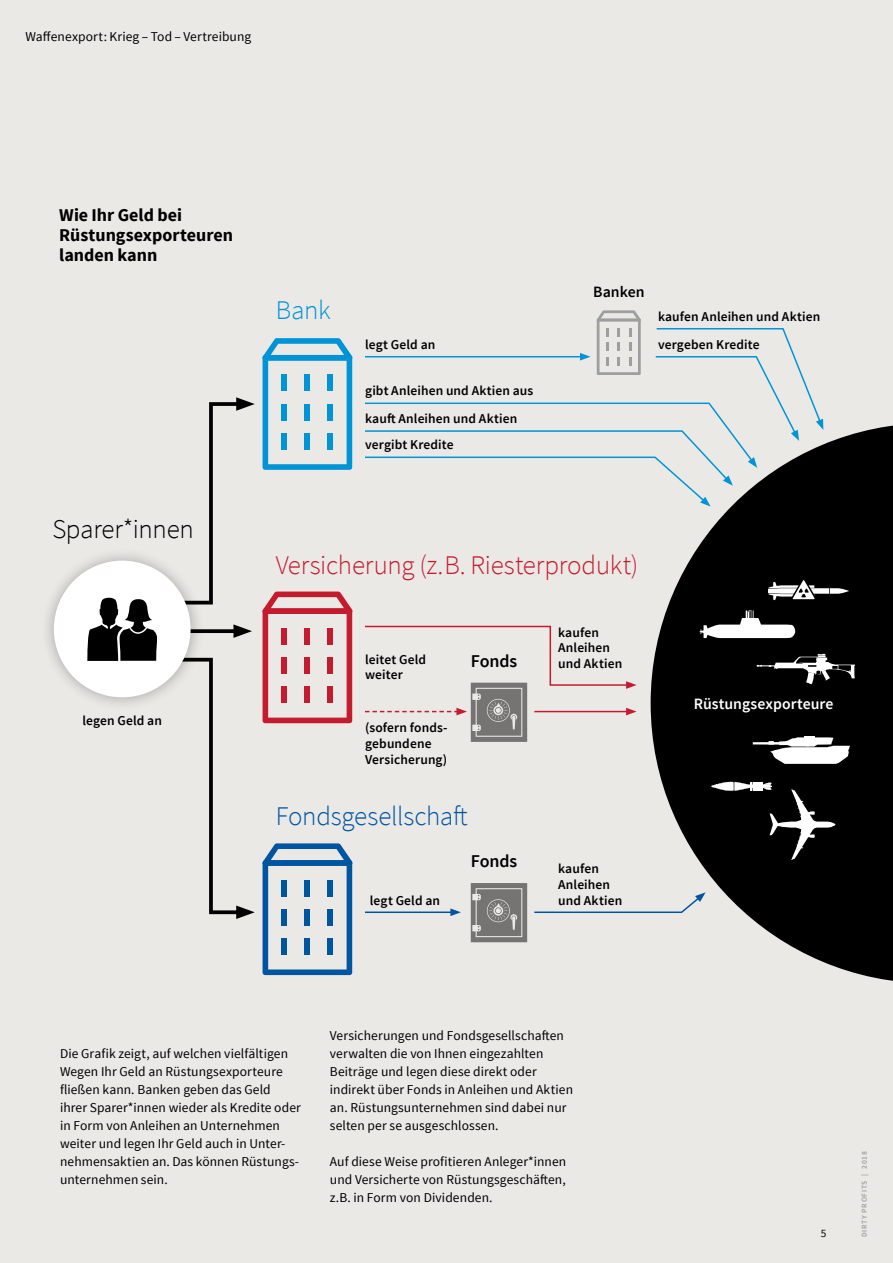
<style>
.page{position:relative;width:893px;height:1263px;background:#ebe9e6}
.page>*{position:absolute;margin:0;border:0;box-sizing:border-box;transform-origin:0 0}
.t1{font:300 27px "Source Sans Pro";letter-spacing:-.01em;color:#c41c2e}
.t2{font:300 27px "Source Sans Pro";letter-spacing:-.01em;color:#0055a1}
.t3{font:300 27px "Source Sans Pro";letter-spacing:-.015em;color:#000}
.t4{font:300 27px "Source Sans Pro";color:#0094d7}
.t5{font:700 18px/20.2px "Source Sans Pro";color:#000}
.t6{font:600 18px "Source Sans Pro";letter-spacing:-.005em;color:#000}
.t7{font:600 15.75px "Source Sans Pro";color:#fff}
.t8{font:600 15.75px "Source Sans Pro";color:#000}
.t9{font:13.5px/18px "Source Sans Pro";letter-spacing:.005em;color:#000}
.t10{font:600 13.5px/15.8px "Source Sans Pro";letter-spacing:.01em;color:#000}
.t11{font:11.25px "Source Sans Pro";color:#000}
.t12{font:600 7.5px "Source Sans Pro";letter-spacing:.095em;color:#9c9e9f}
</style>
<div class="page">
<svg style="left:651px;top:423px;width:242px;height:558px;fill:#000"></svg>
<svg style="left:471px;top:883px;width:56px;height:59px;background:#858483"></svg>
<svg style="left:262px;top:843px;width:90px;height:132px"></svg>
<div style="left:282px;top:880px;width:5px;height:17px;background:#0055a1"></div>
<div style="left:305px;top:880px;width:5px;height:17px;background:#0055a1"></div>
<div style="left:328px;top:880px;width:5px;height:17px;background:#0055a1"></div>
<div style="left:282px;top:909px;width:5px;height:17px;background:#0055a1"></div>
<div style="left:305px;top:909px;width:5px;height:17px;background:#0055a1"></div>
<div style="left:328px;top:909px;width:5px;height:17px;background:#0055a1"></div>
<div style="left:282px;top:938px;width:5px;height:17px;background:#0055a1"></div>
<div style="left:305px;top:938px;width:5px;height:17px;background:#0055a1"></div>
<div style="left:328px;top:938px;width:5px;height:17px;background:#0055a1"></div>
<svg style="left:262px;top:591px;width:90px;height:132px"></svg>
<div style="left:282px;top:628px;width:5px;height:17px;background:#c41c2e"></div>
<div style="left:305px;top:628px;width:5px;height:17px;background:#c41c2e"></div>
<div style="left:328px;top:628px;width:5px;height:17px;background:#c41c2e"></div>
<div style="left:282px;top:657px;width:5px;height:17px;background:#c41c2e"></div>
<div style="left:305px;top:657px;width:5px;height:17px;background:#c41c2e"></div>
<div style="left:328px;top:657px;width:5px;height:17px;background:#c41c2e"></div>
<div style="left:282px;top:686px;width:5px;height:17px;background:#c41c2e"></div>
<div style="left:305px;top:686px;width:5px;height:17px;background:#c41c2e"></div>
<div style="left:328px;top:686px;width:5px;height:17px;background:#c41c2e"></div>
<svg style="left:262px;top:338px;width:90px;height:132px"></svg>
<div style="left:282px;top:375px;width:5px;height:16px;background:#0094d7"></div>
<div style="left:305px;top:375px;width:5px;height:16px;background:#0094d7"></div>
<div style="left:328px;top:375px;width:5px;height:16px;background:#0094d7"></div>
<div style="left:282px;top:404px;width:5px;height:16px;background:#0094d7"></div>
<div style="left:305px;top:404px;width:5px;height:16px;background:#0094d7"></div>
<div style="left:328px;top:404px;width:5px;height:16px;background:#0094d7"></div>
<div style="left:282px;top:433px;width:5px;height:17px;background:#0094d7"></div>
<div style="left:305px;top:433px;width:5px;height:17px;background:#0094d7"></div>
<div style="left:328px;top:433px;width:5px;height:17px;background:#0094d7"></div>
<svg style="left:205px;top:397px;width:50px;height:208px"></svg>
<svg style="left:205px;top:657px;width:50px;height:262px"></svg>
<svg style="left:205px;top:629px;width:28px;height:4px"></svg>
<svg style="left:233px;top:624px;width:19px;height:14px"></svg>
<svg style="left:365px;top:625px;width:272px;height:117px"></svg>
<hr style="left:365px;top:911px;width:88px;height:2px;background:#0055a1">
<svg style="left:450px;top:908px;width:11px;height:8px"></svg>
<svg style="left:534px;top:892px;width:172px;height:22px"></svg>
<div style="left:40px;top:547px;width:165px;height:164px;background:#000;opacity:.3"></div>
<div style="left:54px;top:561px;width:137px;height:136px;background:#fff;border-radius:68px"></div>
<svg style="left:87px;top:598px;width:70px;height:63px"></svg>
<svg style="left:365px;top:310px;width:458px;height:197px"></svg>
<svg style="left:757px;top:654px;width:98px;height:32px;background:#383838"></svg>
<svg style="left:700px;top:610px;width:95px;height:28px;background:#7f7f7f"></svg>
<svg style="left:753px;top:736px;width:97px;height:28px;background:#9b9b9b"></svg>
<svg style="left:768px;top:577px;width:81px;height:25px;background:#525252"></svg>
<svg style="left:711px;top:782px;width:124px;height:78px;background:#212121"></svg>
<p class="t9" style="left:26px;top:27px;width:227px">Waffenexport: Krieg – Tod – Vertreibung</p>
<h2 class="t5" style="left:59px;top:205px;width:175px">Wie Ihr Geld bei<br>Rüstungsexporteuren landen kann</h2>
<h1 class="t3" style="left:52px;top:512px;width:143px">Sparer*innen</h1>
<p class="t10" style="left:82px;top:713px;width:81px">legen Geld an</p>
<h1 class="t4" style="left:276px;top:294px;width:56px">Bank</h1>
<p class="t10" style="left:365px;top:337px;width:72px">legt Geld an</p>
<p class="t10" style="left:365px;top:383px;width:170px">gibt Anleihen und Aktien aus</p>
<p class="t10" style="left:365px;top:406px;width:154px;line-height:26.1px">kauft Anleihen und Aktien vergibt Kredite</p>
<p class="t8" style="left:593px;top:282px;width:53px">Banken</p>
<p class="t10" style="left:658px;top:303px;width:164px;line-height:27.9px">kaufen Anleihen und Aktien vergeben Kredite</p>
<h1 class="t1" style="left:276px;top:548px;width:364px">Versicherung (z.B. Riesterprodukt)</h1>
<p class="t10" style="left:365px;top:652px;width:62px">leitet Geld weiter</p>
<p class="t10" style="left:365px;top:720px;width:84px">(sofern fonds&shy;gebundene<br>Versicherung)</p>
<h2 class="t6" style="left:471px;top:649px;width:48px">Fonds</h2>
<h1 class="t2" style="left:276px;top:800px;width:193px">Fondsgesellschaft</h1>
<p class="t10" style="left:370px;top:893px;width:72px">legt Geld an</p>
<h2 class="t6" style="left:471px;top:850px;width:48px">Fonds</h2>
<p class="t10" style="left:558px;top:625px;width:66px">kaufen<br>Anleihen und Aktien</p>
<p class="t10" style="left:558px;top:861px;width:66px">kaufen<br>Anleihen und Aktien</p>
<p class="t7" style="left:694px;top:694px;width:141px">Rüstungsexporteure</p>
<p class="t9" style="left:60px;top:1044px;width:242px">Die Grafik zeigt, auf welchen vielfältigen Wegen Ihr Geld an Rüstungsexporteure fließen kann. Banken geben das Geld ihrer Sparer*innen wieder als Kredite oder in Form von Anleihen an Unternehmen weiter und legen Ihr Geld auch in Unter&shy;nehmensaktien an. Das können Rüstungs&shy;unternehmen sein.</p>
<p class="t9" style="left:330px;top:1026px;width:245px">Versicherungen und Fondsgesellschaften verwalten die von Ihnen eingezahlten Beiträge und legen diese direkt oder indirekt über Fonds in Anleihen und Aktien an. Rüstungsunternehmen sind dabei nur selten per se ausgeschlossen.</p>
<p class="t9" style="left:330px;top:1152px;width:238px;text-align:justify">Auf diese Weise profitieren Anleger*innen und Versicherte von Rüstungsgeschäften, z.B. in Form von Dividenden.</p>
<p class="t11" style="left:821px;top:1227px;width:7px">5</p>
<p class="t12" style="left:859px;top:1237px;width:88px;rotate:-90deg">DIRTY PROFITS | 2018</p>
</div>
